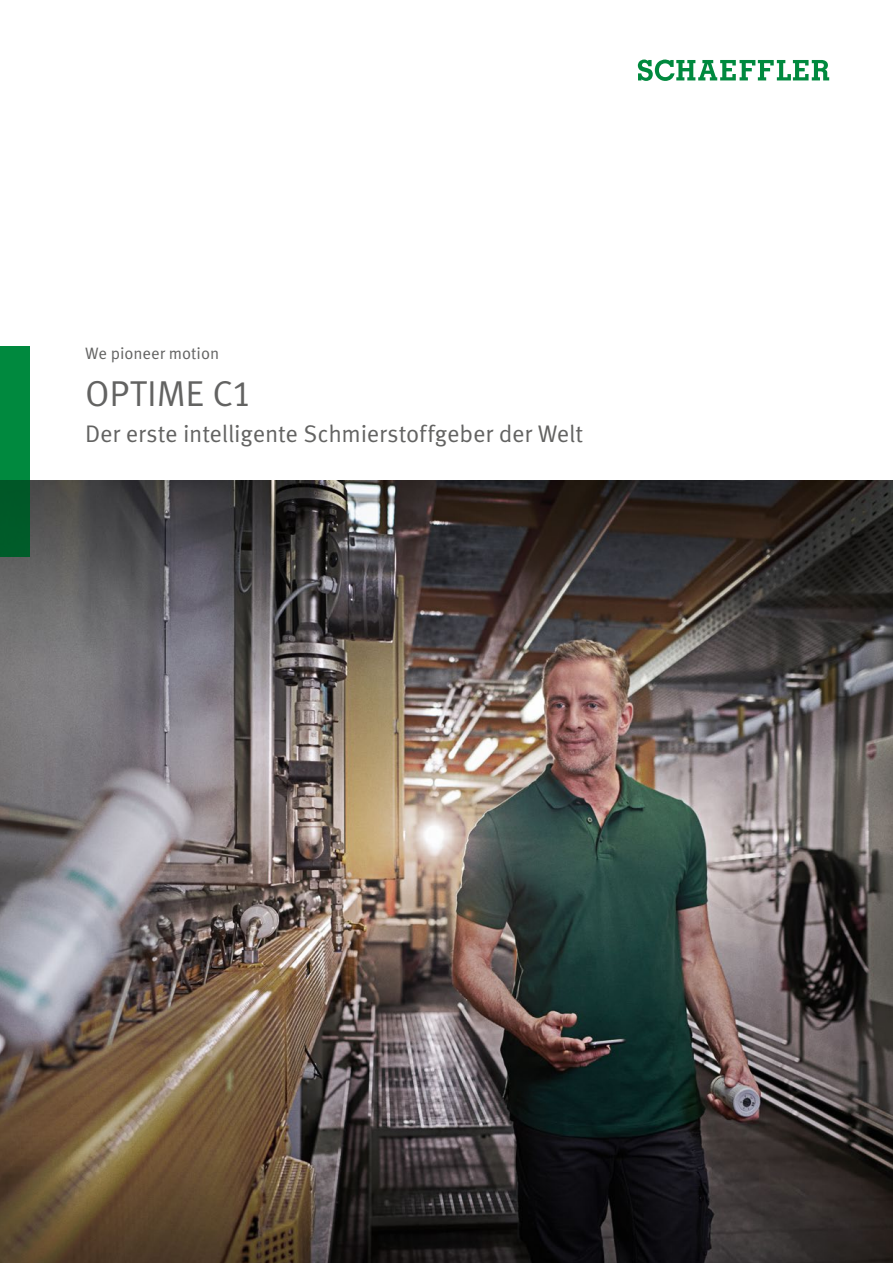
<style>
.page{position:relative;width:893px;height:1263px;background:#fff}
.page>*{position:absolute;margin:0;border:0;box-sizing:border-box;transform-origin:0 0}
.t1{font:36px "Schaeffler Meta";letter-spacing:-.005em;color:#636362}
.t2{font:24px "Schaeffler Meta";letter-spacing:-.01em;color:#636362}
.t3{font:16.5px "Schaeffler Meta";letter-spacing:-.005em;color:#636362}
</style>
<div class="page">
<img style="left:0;top:480px;width:893px;height:783px">
<svg style="left:638px;top:60px;width:191px;height:21px"></svg>
<svg style="left:0;top:347px;width:30px;height:210px;background:#007736"></svg>
<p class="t3" style="left:85px;top:343px;width:136px">We pioneer motion</p>
<h1 class="t1" style="left:85px;top:372px;width:169px">OPTIME C1</h1>
<p class="t2" style="left:85px;top:419px;width:500px">Der erste intelligente Schmierstoffgeber der Welt</p>
</div>
